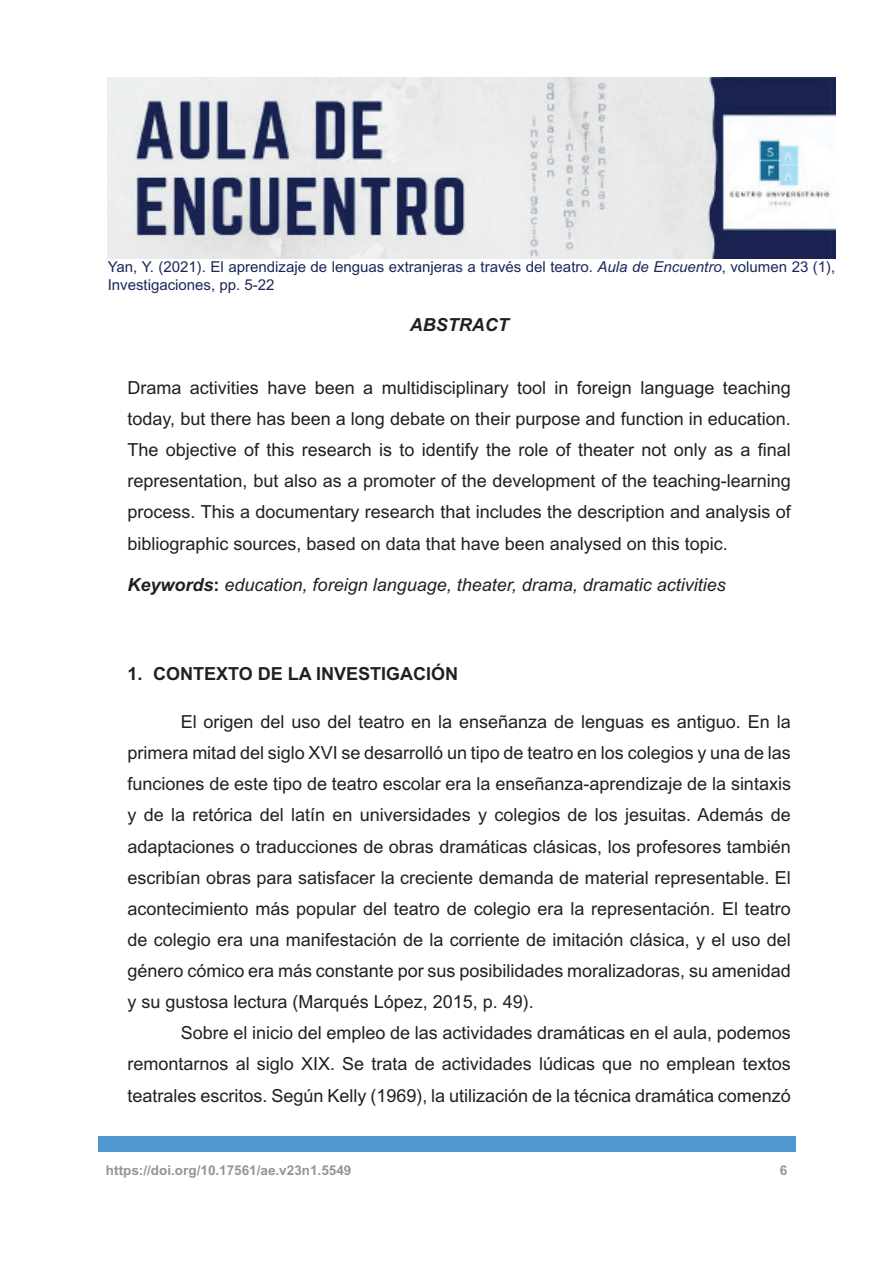
<style>
.page{position:relative;width:893px;height:1263px;background:#fff}
.page>*{position:absolute;margin:0;border:0;box-sizing:border-box;transform-origin:0 0}
.t1{font:18px/31px "Arial MT Std";color:#231f20;text-align:justify}
.t2{font:italic 18px "Arial MT Std";color:#231f20}
.t3{font:700 18px "Arial MT Std";color:#231f20}
.t4{font:italic 700 18px "Arial MT Std";color:#231f20}
.t5{font:15px/18px "Arial MT Std";color:#1c275a}
.t6{font:700 13.5px "Arial MT Std";color:#939598}
.s1{font-style:italic}
.s2{font-weight:700}
.s3{font-weight:700;font-style:normal}
</style>
<div class="page">
<img style="left:108px;top:77px;width:727px;height:182px">
<div style="left:98px;top:1136px;width:697px;height:16px;background:#5198d2"></div>
<p class="t5" style="left:108px;top:258px;width:729px">Yan, Y. (2021). El aprendizaje de lenguas extranjeras a través del teatro. <span class="s1">Aula de Encuentro</span>, volumen 23 (1),<br>Investigaciones, pp. 5-22</p>
<p class="t4" style="left:410px;top:314px;width:100px">ABSTRACT</p>
<p class="t1" style="left:128px;top:372px;width:665px">Drama activities have been a multidisciplinary tool in foreign language teaching today, but there has been a long debate on their purpose and function in education.<br>The objective of this research is to identify the role of theater not only as a final representation, but also as a promoter of the development of the teaching-learning process. This a documentary research that includes the description and analysis of bibliographic sources, based on data that have been analysed on this topic.</p>
<p class="t2" style="left:128px;top:574px;width:600px"><span class="s2">Keywords</span><span class="s3">:</span> education, foreign language, theater, drama, dramatic activities</p>
<p class="t3" style="left:128px;top:663px;width:332px">1. CONTEXTO DE LA INVESTIGACIÓN</p>
<p class="t1" style="left:128px;top:706px;width:665px;text-indent:53px">El origen del uso del teatro en la enseñanza de lenguas es antiguo. En la primera mitad del siglo XVI se desarrolló un tipo de teatro en los colegios y una de las funciones de este tipo de teatro escolar era la enseñanza-aprendizaje de la sintaxis y de la retórica del latín en universidades y colegios de los jesuitas. Además de adaptaciones o traducciones de obras dramáticas clásicas, los profesores también escribían obras para satisfacer la creciente demanda de material representable. El acontecimiento más popular del teatro de colegio era la representación. El teatro de colegio era una manifestación de la corriente de imitación clásica, y el uso del género cómico era más constante por sus posibilidades moralizadoras, su amenidad y su gustosa lectura (Marqués López, 2015, p. 49).</p>
<p class="t1" style="left:128px;top:1017px;width:665px;text-indent:53px">Sobre el inicio del empleo de las actividades dramáticas en el aula, podemos remontarnos al siglo XIX. Se trata de actividades lúdicas que no emplean textos teatrales escritos. Según Kelly (1969), la utilización de la técnica dramática comenzó</p>
<p class="t6" style="left:106px;top:1162px;width:247px">https://doi.org/10.17561/ae.v23n1.5549</p>
<p class="t6" style="left:780px;top:1162px;width:9px">6</p>
</div>
